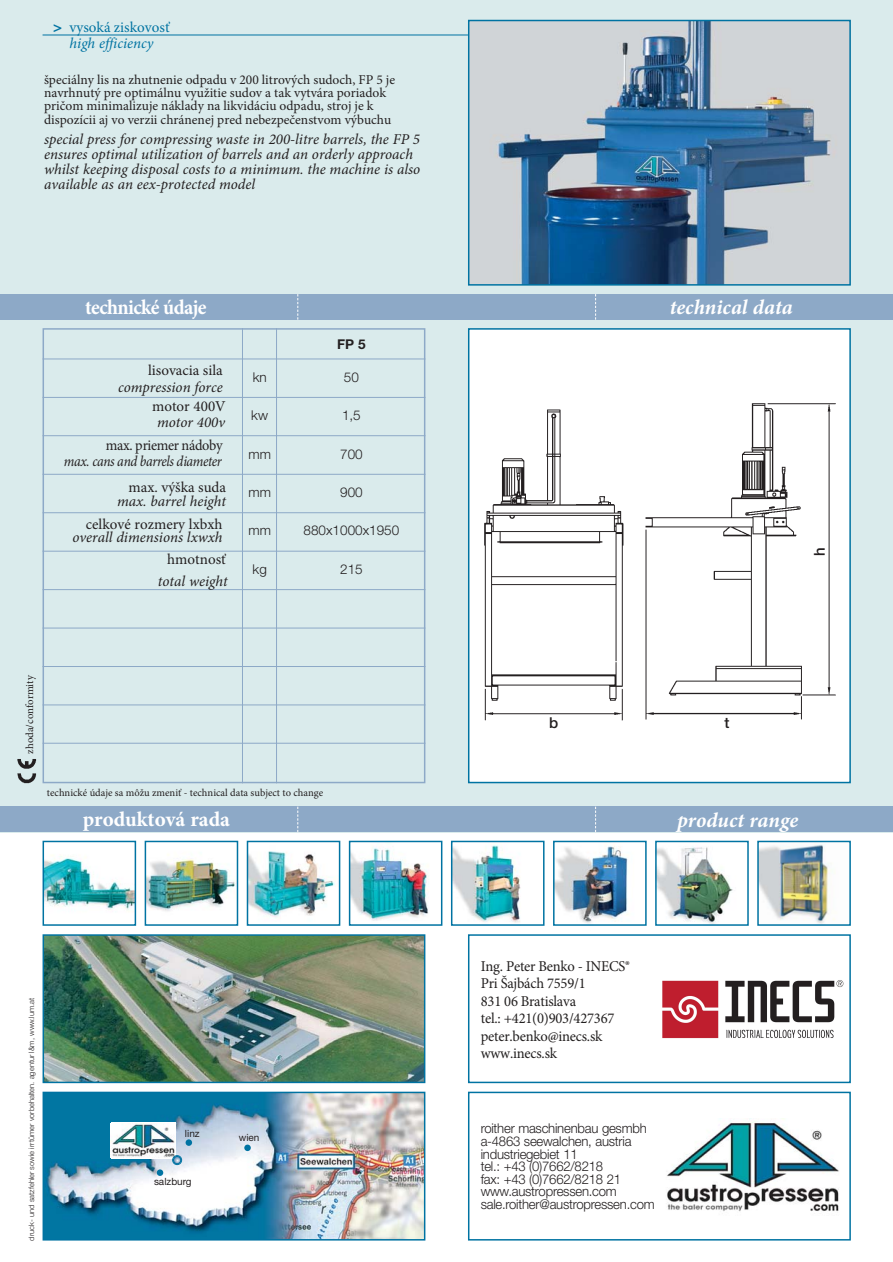
<style>
.page{position:relative;width:893px;height:1262px;background:#fff}
.page>*{position:absolute;margin:0;border:0;box-sizing:border-box;transform-origin:0 0}
.t1{font:italic 700 21px "Minion Pro";color:#fff}
.t2{font:700 21px "Minion Pro";letter-spacing:-.015em;color:#fff;scale:.95 1}
.t3{font:700 21px "Minion Pro";letter-spacing:-.015em;color:#fff}
.t4{font:italic 15px/15px "Minion Pro";color:#231f20}
.t5{font:15px/17.4px "Minion Pro";letter-spacing:-.015em;color:#221f1f}
.t6{font:15px "Minion Pro";color:#231f20}
.t7{font:15px/15.8px "Minion Pro";color:#0073a2;text-align:center}
.t8{font:italic 15px "Minion Pro";letter-spacing:-.03em;color:#231f20;scale:.9 1}
.t9{font:15px "Minion Pro";letter-spacing:-.025em;color:#231f20;scale:.95 1}
.t10{font:500 15px "Helvetica Neue";color:#231f20}
.t11{font:13.5px/13.5px "Minion Pro";color:#231f20}
.t12{font:300 13.5px/12.6px "Helvetica Neue";letter-spacing:-.015em;color:#231f20}
.t13{font:700 13.5px "Helvetica Neue";color:#231f20}
.t14{font:10.8px "Minion Pro";color:#231f20}
.t15{font:10.5px "Minion Pro";color:#231f20}
.t16{font:9.9px "Helvetica Neue";color:#231f20}
.t17{font:300 7.5px "Helvetica Neue";color:#231f20}
.s1{font-family:"Helvetica Neue";font-weight:500}
.s2{font-style:italic}
</style>
<div class="page">
<div style="left:0;top:0;width:892px;height:832px;background:#daebec"></div>
<div style="left:0;top:294px;width:892px;height:26px;background:#8da9c7"></div>
<div style="left:0;top:806px;width:892px;height:26px;background:#8da9c7"></div>
<svg style="left:297px;top:806px;width:1px;height:26px"></svg>
<svg style="left:595px;top:806px;width:1px;height:26px"></svg>
<svg style="left:297px;top:294px;width:1px;height:26px"></svg>
<svg style="left:595px;top:294px;width:1px;height:26px"></svg>
<img style="left:46px;top:937px;width:376px;height:143px">
<div style="left:43px;top:934px;width:382px;height:149px;border:2px solid #0073a2"></div>
<div style="left:468px;top:934px;width:382px;height:149px;border:2px solid #0073a2"></div>
<div style="left:468px;top:329px;width:382px;height:453px;background:#fff"></div>
<img style="left:484px;top:403px;width:352px;height:318px">
<div style="left:468px;top:328px;width:382px;height:455px;border:2px solid #0073a2"></div>
<hr style="left:242px;top:328px;width:1px;height:455px;background:#8da9c7">
<hr style="left:276px;top:328px;width:1px;height:455px;background:#8da9c7">
<div style="left:43px;top:328px;width:382px;height:455px;border:2px solid #8da9c7"></div>
<hr style="left:43px;top:359px;width:382px;height:1px;background:#8da9c7">
<hr style="left:43px;top:397px;width:382px;height:1px;background:#8da9c7">
<hr style="left:43px;top:435px;width:382px;height:1px;background:#8da9c7">
<hr style="left:43px;top:474px;width:382px;height:1px;background:#8da9c7">
<hr style="left:43px;top:512px;width:382px;height:1px;background:#8da9c7">
<hr style="left:43px;top:551px;width:382px;height:1px;background:#8da9c7">
<hr style="left:43px;top:589px;width:382px;height:1px;background:#8da9c7">
<hr style="left:43px;top:628px;width:382px;height:1px;background:#8da9c7">
<hr style="left:43px;top:666px;width:382px;height:1px;background:#8da9c7">
<hr style="left:43px;top:704px;width:382px;height:1px;background:#8da9c7">
<hr style="left:43px;top:743px;width:382px;height:1px;background:#8da9c7">
<img style="left:46px;top:1094px;width:376px;height:143px">
<div style="left:43px;top:1091px;width:382px;height:149px;border:2px solid #0073a2"></div>
<svg style="left:157px;top:1169px;width:6px;height:6px"></svg>
<div style="left:244px;top:1144px;width:7px;height:7px;background:#0073a2;border-radius:50%"></div>
<div style="left:185px;top:1139px;width:7px;height:6px;background:#0073a2;border-radius:50%"></div>
<div style="left:111px;top:1122px;width:65px;height:36px;background:#fff"></div>
<img style="left:111px;top:1123px;width:64px;height:34px">
<svg style="left:172px;top:1155px;width:10px;height:10px"></svg>
<img style="left:17px;top:756px;width:31px;height:28px">
<img style="left:471px;top:23px;width:376px;height:260px">
<div style="left:468px;top:20px;width:382px;height:266px;border:2px solid #0073a2"></div>
<hr style="left:43px;top:35px;width:425px;height:1px;background:#0073a2">
<div style="left:468px;top:1091px;width:382px;height:149px;border:2px solid #0073a2"></div>
<img style="left:667px;top:1118px;width:172px;height:94px">
<img style="left:46px;top:855px;width:87px;height:55px">
<div style="left:43px;top:840px;width:93px;height:85px;border:2px solid #0073a2"></div>
<img style="left:148px;top:854px;width:87px;height:57px">
<div style="left:145px;top:840px;width:93px;height:85px;border:2px solid #0073a2"></div>
<img style="left:250px;top:851px;width:85px;height:67px">
<div style="left:247px;top:840px;width:93px;height:85px;border:2px solid #0073a2"></div>
<img style="left:352px;top:847px;width:77px;height:74px">
<div style="left:349px;top:840px;width:93px;height:85px;border:2px solid #0073a2"></div>
<img style="left:454px;top:844px;width:67px;height:78px">
<div style="left:451px;top:840px;width:93px;height:85px;border:2px solid #0073a2"></div>
<img style="left:556px;top:845px;width:72px;height:77px">
<div style="left:553px;top:840px;width:93px;height:85px;border:2px solid #0073a2"></div>
<img style="left:658px;top:847px;width:75px;height:75px">
<div style="left:655px;top:840px;width:93px;height:85px;border:2px solid #0073a2"></div>
<img style="left:760px;top:844px;width:75px;height:78px">
<div style="left:757px;top:840px;width:93px;height:85px;border:2px solid #0073a2"></div>
<img style="left:662px;top:980px;width:182px;height:59px">
<p class="t7" style="left:53px;top:19px;width:118px"><span class="s1">&gt;</span> vysoká ziskovosť <span class="s2">high efficiency</span></p>
<p class="t11" style="left:44px;top:73px;width:352px">špeciálny lis na zhutnenie odpadu v 200 litrových sudoch, FP 5 je navrhnutý pre optimálnu využitie sudov a tak vytvára poriadok pričom minimalizuje náklady na likvidáciu odpadu, stroj je k dispozícii aj vo verzii chránenej pred nebezpečenstvom výbuchu</p>
<p class="t4" style="left:44px;top:131px;width:377px">special press for compressing waste in 200-litre barrels, the FP 5 ensures optimal utilization of barrels and an orderly approach whilst keeping disposal costs to a minimum. the machine is also available as an eex-protected model</p>
<h1 class="t2" style="left:85px;top:292px;width:129px">technické údaje</h1>
<h1 class="t1" style="left:669px;top:292px;width:124px">technical data</h1>
<p class="t6" style="left:148px;top:360px;width:76px">lisovacia sila</p>
<p class="t4" style="left:118px;top:379px;width:106px">compression force</p>
<p class="t6" style="left:152px;top:396px;width:75px">motor 400V</p>
<p class="t4" style="left:157px;top:414px;width:69px">motor 400v</p>
<p class="t9" style="left:106px;top:435px;width:124px">max. priemer nádoby</p>
<p class="t8" style="left:64px;top:451px;width:177px">max. cans and barrels diameter</p>
<p class="t13" style="left:337px;top:339px;width:30px">FP 5</p>
<p class="t12" style="left:253px;top:372px;width:15px">kn</p>
<p class="t12" style="left:344px;top:372px;width:17px">50</p>
<p class="t12" style="left:251px;top:410px;width:18px">kw</p>
<p class="t12" style="left:342px;top:410px;width:20px">1,5</p>
<p class="t12" style="left:248px;top:449px;width:24px">mm</p>
<p class="t12" style="left:340px;top:449px;width:24px">700</p>
<p class="t6" style="left:129px;top:477px;width:99px">max. výška suda</p>
<p class="t12" style="left:248px;top:487px;width:24px">mm</p>
<p class="t12" style="left:340px;top:487px;width:24px">900</p>
<p class="t4" style="left:117px;top:493px;width:111px">max. barrel height</p>
<p class="t12" style="left:248px;top:525px;width:24px">mm</p>
<p class="t12" style="left:303px;top:525px;width:97px">880x1000x1950</p>
<p class="t12" style="left:252px;top:564px;width:16px">kg</p>
<p class="t12" style="left:340px;top:564px;width:24px">215</p>
<p class="t6" style="left:86px;top:514px;width:138px">celkové rozmery lxbxh</p>
<p class="t4" style="left:72px;top:530px;width:152px">overall dimensions lxwxh</p>
<p class="t6" style="left:167px;top:549px;width:60px">hmotnosť</p>
<p class="t4" style="left:158px;top:573px;width:71px">total weight</p>
<p class="t10" style="left:814px;top:556px;width:10px;rotate:-90deg">h</p>
<p class="t14" style="left:23px;top:753px;width:80px;rotate:-90deg">zhoda/conformity</p>
<p class="t10" style="left:549px;top:717px;width:11px">b</p>
<p class="t10" style="left:724px;top:717px;width:6px">t</p>
<p class="t15" style="left:47px;top:785px;width:278px">technické údaje sa môžu zmeniť - technical data subject to change</p>
<h1 class="t3" style="left:83px;top:804px;width:149px">produktová rada</h1>
<h1 class="t1" style="left:677px;top:805px;width:123px">product range</h1>
<p class="t17" style="left:29px;top:1240px;width:244px;rotate:-90deg">druck- und satzfehler sowie irrtümer vorbehalten. agentur l&amp;m, www.lum.at</p>
<p class="t16" style="left:185px;top:1129px;width:16px">linz</p>
<p class="t16" style="left:154px;top:1178px;width:39px">salzburg</p>
<p class="t16" style="left:239px;top:1134px;width:22px">wien</p>
<p class="t5" style="left:481px;top:957px;width:151px">Ing. Peter Benko - INECS®<br>Pri Šajbách 7559/1<br>831 06 Bratislava<br>tel.: +421(0)903/427367 peter.benko@inecs.sk www.inecs.sk</p>
<p class="t12" style="left:480px;top:1123px;width:175px">roither maschinenbau gesmbh a-4863 seewalchen, austria industriegebiet 11<br>tel.: +43 (0)7662/8218<br>fax: +43 (0)7662/8218 21 www.austropressen.com sale.roither@austropressen.com</p>
</div>
